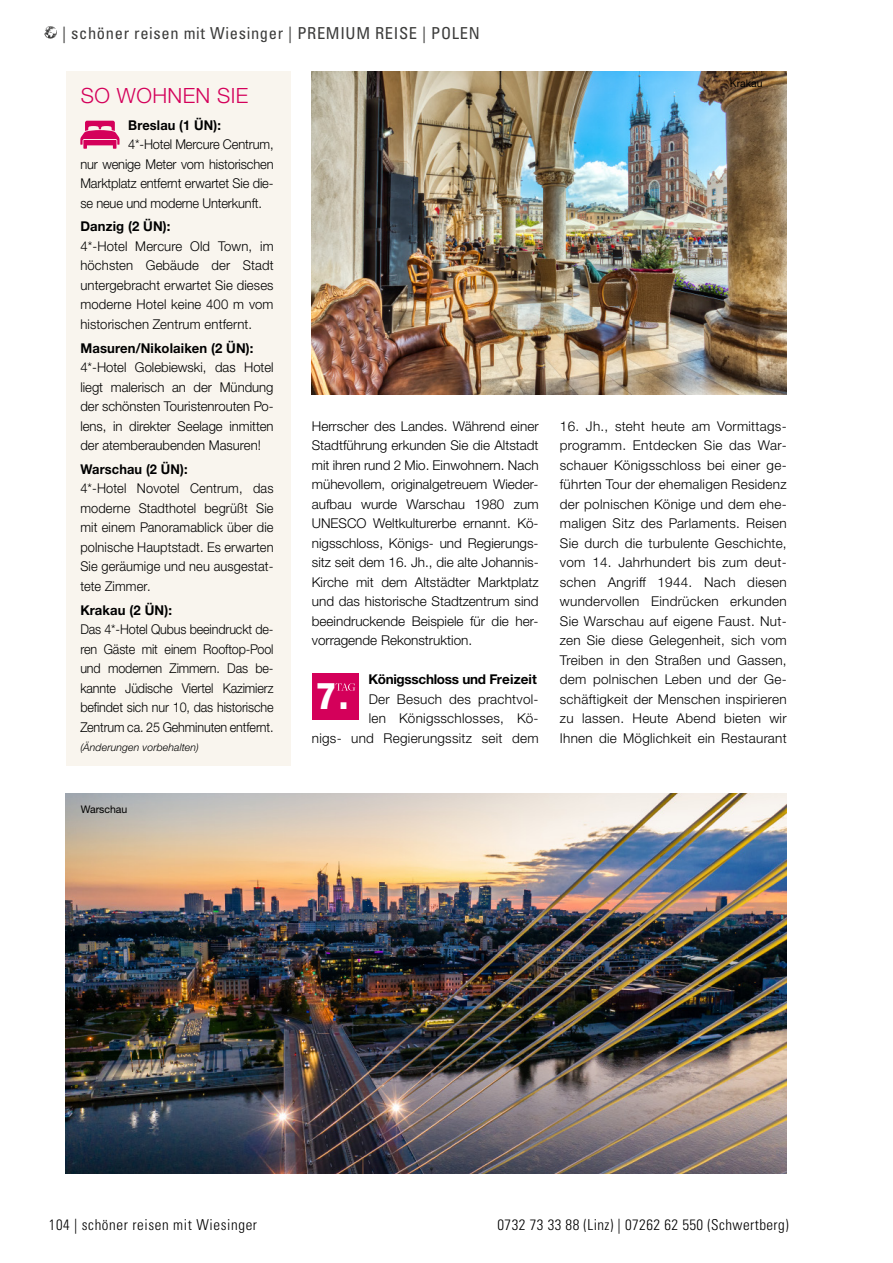
<style>
.page{position:relative;width:893px;height:1263px;background:#fff}
.page>*{position:absolute;margin:0;border:0;box-sizing:border-box;transform-origin:0 0}
.t1{font:800 condensed 37.2px "Helvetica Neue LTW1 G";color:#fff}
.h2_linksbündig_pink{font:300 21px "Helvetica Neue LTW1 G";letter-spacing:.02em;color:#d4005a}
.t2{font:condensed 16.5px "Univers";letter-spacing:.04em;color:#3c3c3b}
.t3{font:300 condensed 15px "Univers";letter-spacing:.03em;color:#000}
.Reisetexte{font:300 13.5px/19.5px "Helvetica Neue LTW1 G";letter-spacing:.02em;color:#000;text-align:justify}
.Fließtext_9pt{font:300 13.5px/19.5px "Helvetica Neue LTW1 G";color:#000;text-align:justify}
.Fließtext_9pt-2{font:300 13.5px/19.5px "Helvetica Neue LTW1 G";color:#000;text-align:justify;scale:.95 1}
.Fließtext_9pt-3{font:300 13.5px/19.5px "Helvetica Neue LTW1 G";color:#000;text-align:justify;scale:.93 1}
.Fließtext_9pt-4{font:700 13.5px "Helvetica Neue LTW1 G";letter-spacing:.01em;color:#000}
.Fließtext_9pt-5{font:700 13.5px "Helvetica Neue LTW1 G";letter-spacing:.01em;color:#000;scale:.95 1}
.Reisetitel_Überschriften{font:700 13.5px "Helvetica Neue LTW1 G";letter-spacing:-.02em;color:#000}
.Sidenotes{font:italic 300 10.5px "Helvetica Neue LTW1 G";letter-spacing:.01em;color:#000}
.Bildtext_schwarz{font:10.5px "Helvetica Neue LTW1 G";letter-spacing:-.005em;color:#000}
.Bildtext_weiss{font:10.5px "Helvetica Neue LTW1 G";letter-spacing:-.005em;color:#000}
</style>
<div class="page">
<img style="left:312px;top:71px;width:475px;height:323px">
<svg style="left:44px;top:26px;width:13px;height:13px"></svg>
<div style="left:66px;top:71px;width:225px;height:695px;background:#f9f5ee"></div>
<svg style="left:80px;top:121px;width:40px;height:28px"></svg>
<div style="left:312px;top:673px;width:46px;height:47px;background:#d4005a"></div>
<svg style="left:335px;top:683px;width:20px;height:8px"></svg>
<img style="left:66px;top:794px;width:721px;height:379px">
<p class="t2" style="left:62px;top:22px;width:419px">| schöner reisen mit Wiesinger | PREMIUM REISE | POLEN</p>
<p class="h2_linksbündig_pink" style="left:81px;top:82px;width:169px">SO WOHNEN SIE</p>
<p class="Fließtext_9pt-5" style="left:128px;top:116px;width:99px">Breslau (1 ÜN):</p>
<p class="Fließtext_9pt-2" style="left:80px;top:134px;width:205px;text-indent:48px">4*-Hotel Mercure Centrum, nur wenige Meter vom historischen Marktplatz entfernt erwartet Sie die&shy;se neue und moderne Unterkunft.</p>
<p class="Fließtext_9pt-4" style="left:80px;top:218px;width:92px">Danzig (2 ÜN):</p>
<p class="Fließtext_9pt" style="left:80px;top:236px;width:195px">4*-Hotel Mercure Old Town, im höchsten Gebäude der Stadt untergebracht erwartet Sie dieses moderne Hotel keine 400 m vom historischen Zentrum entfernt.</p>
<p class="Fließtext_9pt-4" style="left:80px;top:339px;width:175px">Masuren/Nikolaiken (2 ÜN):</p>
<p class="Fließtext_9pt" style="left:80px;top:357px;width:195px">4*-Hotel Golebiewski, das Hotel liegt malerisch an der Mündung der schönsten Touristenrouten Po&shy;lens, in direkter Seelage inmitten der atemberaubenden Masuren!</p>
<p class="Fließtext_9pt-5" style="left:80px;top:461px;width:114px">Warschau (2 ÜN):</p>
<p class="Fließtext_9pt-2" style="left:80px;top:479px;width:205px">4*-Hotel Novotel Centrum, das moderne Stadthotel begrüßt Sie mit einem Panoramablick über die polnische Hauptstadt. Es erwarten Sie geräumige und neu ausgestat&shy;tete Zimmer.</p>
<p class="Fließtext_9pt-4" style="left:80px;top:601px;width:93px">Krakau (2 ÜN):</p>
<p class="Fließtext_9pt-3" style="left:80px;top:619px;width:209px">Das 4*-Hotel Qubus beeindruckt de&shy;ren Gäste mit einem Rooftop-Pool und modernen Zimmern. Das be&shy;kannte Jüdische Viertel Kazimierz befindet sich nur 10, das historische Zentrum ca. 25 Gehminuten entfernt.</p>
<p class="Sidenotes" style="left:80px;top:741px;width:120px">(Änderungen vorbehalten)</p>
<p class="Bildtext_schwarz" style="left:81px;top:802px;width:48px">Warschau</p>
<p class="Reisetexte" style="left:312px;top:416px;width:228px">Herrscher des Landes. Während einer Stadtführung erkunden Sie die Altstadt mit ihren rund 2 Mio. Einwohnern. Nach mühevollem, originalgetreuem Wieder&shy;aufbau wurde Warschau 1980 zum UNESCO Weltkulturerbe ernannt. Kö&shy;nigsschloss, Königs- und Regierungs&shy;sitz seit dem 16. Jh., die alte Johannis-Kirche mit dem Altstädter Marktplatz und das historische Stadtzentrum sind beeindruckende Beispiele für die her&shy;vorragende Rekonstruktion.</p>
<p class="t1" style="left:317px;top:673px;width:33px">7.</p>
<p class="Reisetitel_Überschriften" style="left:368px;top:671px;width:170px">Königsschloss und Freizeit</p>
<p class="Reisetexte" style="left:312px;top:689px;width:228px;text-align:right">Der Besuch des prachtvol-<br>len Königsschlosses, Kö-<br>nigs- und Regierungssitz seit dem</p>
<p class="Bildtext_weiss" style="left:730px;top:77px;width:34px">Krakau</p>
<p class="Reisetexte" style="left:560px;top:416px;width:228px">16. Jh., steht heute am Vormittags&shy;programm. Entdecken Sie das War&shy;schauer Königsschloss bei einer ge&shy;führten Tour der ehemaligen Residenz der polnischen Könige und dem ehe&shy;maligen Sitz des Parlaments. Reisen Sie durch die turbulente Geschichte, vom 14. Jahrhundert bis zum deut&shy;schen Angriff 1944. Nach diesen wundervollen Eindrücken erkunden Sie Warschau auf eigene Faust. Nut&shy;zen Sie diese Gelegenheit, sich vom Treiben in den Straßen und Gassen, dem polnischen Leben und der Ge&shy;schäftigkeit der Menschen inspirieren zu lassen. Heute Abend bieten wir Ihnen die Möglichkeit ein Restaurant</p>
<p class="t3" style="left:49px;top:1216px;width:210px">104 | schöner reisen mit Wiesinger</p>
<p class="t3" style="left:497px;top:1216px;width:293px">0732 73 33 88 (Linz) | 07262 62 550 (Schwertberg)</p>
</div>
